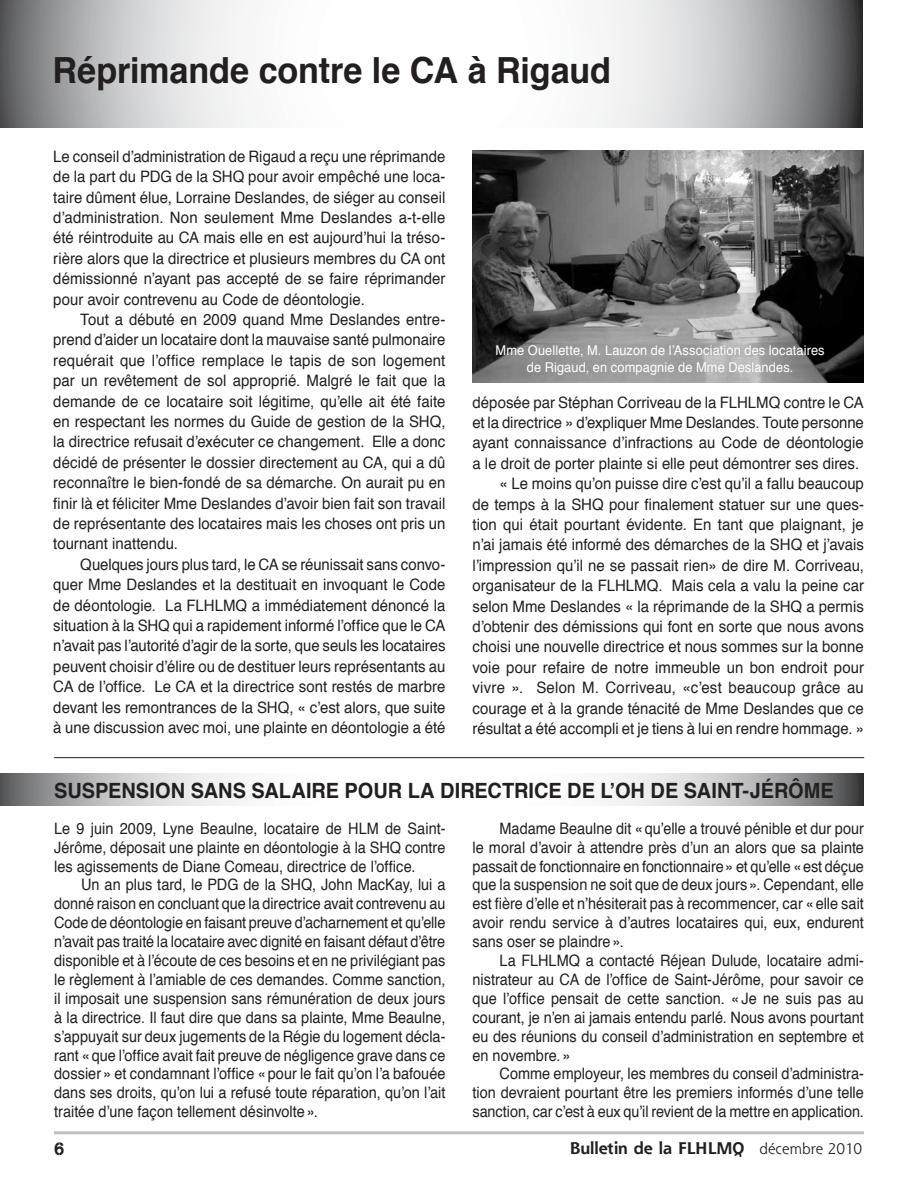
<style>
.page{position:relative;width:918px;height:1188px;background:#fff}
.page>*{position:absolute;margin:0;border:0;box-sizing:border-box;transform-origin:0 0}
.t1{font:700 36px "Helvetica";letter-spacing:-.005em;color:#231f20;scale:.95 1}
.t2{font:700 21px "Helvetica";letter-spacing:.005em;color:#231f20;scale:.95 1}
.t3{font:18px "AG Book Stencil";color:#231f20}
.t4{font:700 16.5px "Shannon";color:#231f20}
.t5{font:15.75px/20.4px "Helvetica";color:#231f20;text-align:justify;scale:.95 1}
.t6{font:15.75px/18.9px "Helvetica";color:#231f20;text-align:justify;scale:.92 1}
.t7{font:13.5px/16.5px "Helvetica";letter-spacing:.01em;color:#fff;text-align:center;scale:.95 1}
.s1{font-weight:400;font-size:15px}
</style>
<div class="page">
<hr style="left:54px;top:1131px;width:810px;height:3px;background:#bcbec0">
<svg style="left:0;top:0;width:862px;height:128px"></svg>
<img style="left:472px;top:150px;width:392px;height:233px">
<svg style="left:0;top:774px;width:864px;height:32px"></svg>
<hr style="left:54px;top:757px;width:810px;height:1px;background:#231f20">
<h1 class="t1" style="left:53px;top:41px;width:589px">RÉPRIMANDE CONTRE LE CA À RIGAUD</h1>
<p class="t5" style="left:53px;top:147px;width:414px">Le conseil d’administration de Rigaud a reçu une réprimande de la part du PDG de la SHQ pour avoir empêché une loca&shy;taire dûment élue, Lorraine Deslandes, de siéger au conseil d’administration. Non seulement Mme Deslandes a-t-elle été réintroduite au CA mais elle en est aujourd’hui la tréso&shy;rière alors que la directrice et plusieurs membres du CA ont démissionné n’ayant pas accepté de se faire réprimander pour avoir contrevenu au Code de déontologie.</p>
<p class="t5" style="left:53px;top:310px;width:414px;text-indent:27px">Tout a débuté en 2009 quand Mme Deslandes entre&shy;prend d’aider un locataire dont la mauvaise santé pulmonaire requérait que l’office remplace le tapis de son logement par un revêtement de sol approprié. Malgré le fait que la demande de ce locataire soit légitime, qu’elle ait été faite en respectant les normes du Guide de gestion de la SHQ, la directrice refusait d’exécuter ce changement. Elle a donc décidé de présenter le dossier directement au CA, qui a dû reconnaître le bien-fondé de sa démarche. On aurait pu en finir là et féliciter Mme Deslandes d’avoir bien fait son travail de représentante des locataires mais les choses ont pris un tournant inattendu.</p>
<p class="t5" style="left:53px;top:555px;width:414px;text-indent:27px">Quelques jours plus tard, le CA se réunissait sans convo&shy;quer Mme Deslandes et la destituait en invoquant le Code de déontologie. La FLHLMQ a immédiatement dénoncé la situation à la SHQ qui a rapidement informé l’office que le CA n’avait pas l’autorité d’agir de la sorte, que seuls les locataires peuvent choisir d’élire ou de destituer leurs représentants au CA de l’office. Le CA et la directrice sont restés de marbre devant les remontrances de la SHQ, « c’est alors, que suite à une discussion avec moi, une plainte en déontologie a été</p>
<p class="t7" style="left:496px;top:342px;width:348px">Mme Ouellette, M. Lauzon de l’Association des locataires de Rigaud, en compagnie de Mme Deslandes.</p>
<p class="t5" style="left:472px;top:392px;width:414px">déposée par Stéphan Corriveau de la FLHLMQ contre le CA</p>
<p class="t5" style="left:472px;top:413px;width:414px">et la directrice » d’expliquer Mme Deslandes. Toute personne</p>
<p class="t5" style="left:472px;top:433px;width:414px">ayant connaissance d’infractions au Code de déontologie</p>
<p class="t5" style="left:472px;top:454px;width:409px">a le droit de porter plainte si elle peut démontrer ses dires.</p>
<p class="t5" style="left:500px;top:474px;width:385px">« Le moins qu’on puisse dire c’est qu’il a fallu beaucoup</p>
<p class="t5" style="left:472px;top:494px;width:414px">de temps à la SHQ pour finalement statuer sur une ques-</p>
<p class="t5" style="left:472px;top:515px;width:414px">tion qui était pourtant évidente. En tant que plaignant, je</p>
<p class="t5" style="left:472px;top:535px;width:414px">n’ai jamais été informé des démarches de la SHQ et j’avais</p>
<p class="t5" style="left:472px;top:556px;width:414px">l’impression qu’il ne se passait rien» de dire M. Corriveau,</p>
<p class="t5" style="left:472px;top:576px;width:414px">organisateur de la FLHLMQ. Mais cela a valu la peine car</p>
<p class="t5" style="left:472px;top:596px;width:414px">selon Mme Deslandes « la réprimande de la SHQ a permis</p>
<p class="t5" style="left:472px;top:617px;width:414px">d’obtenir des démissions qui font en sorte que nous avons</p>
<p class="t5" style="left:472px;top:637px;width:414px">choisi une nouvelle directrice et nous sommes sur la bonne</p>
<p class="t5" style="left:472px;top:658px;width:414px">voie pour refaire de notre immeuble un bon endroit pour</p>
<p class="t5" style="left:472px;top:678px;width:414px">vivre ». Selon M. Corriveau, «c’est beaucoup grâce au</p>
<p class="t5" style="left:472px;top:698px;width:414px">courage et à la grande ténacité de Mme Deslandes que ce</p>
<p class="t5" style="left:472px;top:719px;width:414px">résultat a été accompli et je tiens à lui en rendre hommage. »</p>
<h2 class="t2" style="left:54px;top:774px;width:223px">SUSPENSION SANS SALA</h2>
<h2 class="t2" style="left:306px;top:774px;width:178px">IRE POUR LA DIREC</h2>
<h2 class="t2" style="left:502px;top:774px;width:334px">TRICE DE L’OH DE SAINT-JÉRÔME</h2>
<p class="t6" style="left:54px;top:819px;width:427px">Le 9 juin 2009, Lyne Beaulne, locataire de HLM de Saint-Jérôme, déposait une plainte en déontologie à la SHQ contre les agissements de Diane Comeau, directrice de l’office.</p>
<p class="t6" style="left:54px;top:876px;width:427px;text-indent:27px">Un an plus tard, le PDG de la SHQ, John MacKay, lui a donné raison en concluant que la directrice avait contrevenu au Code de déontologie en faisant preuve d’acharnement et qu’elle n’avait pas traité la locataire avec dignité en faisant défaut d’être disponible et à l’écoute de ces besoins et en ne privilégiant pas le règlement à l’amiable de ces demandes. Comme sanction, il imposait une suspension sans rémunération de deux jours à la directrice. Il faut dire que dans sa plainte, Mme Beaulne, s’appuyait sur deux jugements de la Régie du logement décla&shy;rant «que l’office avait fait preuve de négligence grave dans ce dossier» et condamnant l’office «pour le fait qu’on l’a bafouée dans ses droits, qu’on lui a refusé toute réparation, qu’on l’ait traitée d’une façon tellement désinvolte».</p>
<p class="t6" style="left:473px;top:819px;width:427px;text-indent:27px">Madame Beaulne dit «qu’elle a trouvé pénible et dur pour le moral d’avoir à attendre près d’un an alors que sa plainte passait de fonctionnaire en fonctionnaire» et qu’elle «est déçue que la suspension ne soit que de deux jours». Cependant, elle est fière d’elle et n’hésiterait pas à recommencer, car «elle sait avoir rendu service à d’autres locataires qui, eux, endurent sans oser se plaindre».</p>
<p class="t6" style="left:472px;top:952px;width:427px;text-indent:27px">La FLHLMQ a contacté Réjean Dulude, locataire admi&shy;nistrateur au CA de l’office de Saint-Jérôme, pour savoir ce que l’office pensait de cette sanction. « Je ne suis pas au courant, je n’en ai jamais entendu parlé. Nous avons pourtant eu des réunions du conseil d’administration en septembre et en novembre.»</p>
<p class="t6" style="left:472px;top:1065px;width:427px;text-indent:27px">Comme employeur, les membres du conseil d’administra&shy;tion devraient pourtant être les premiers informés d’une telle sanction, car c’est à eux qu’il revient de la mettre en application.</p>
<p class="t3" style="left:54px;top:1137px;width:12px">6</p>
<p class="t4" style="left:570px;top:1138px;width:294px">Bulletin de la FLHLMQ <span class="s1">décembre 2010</span></p>
</div>
